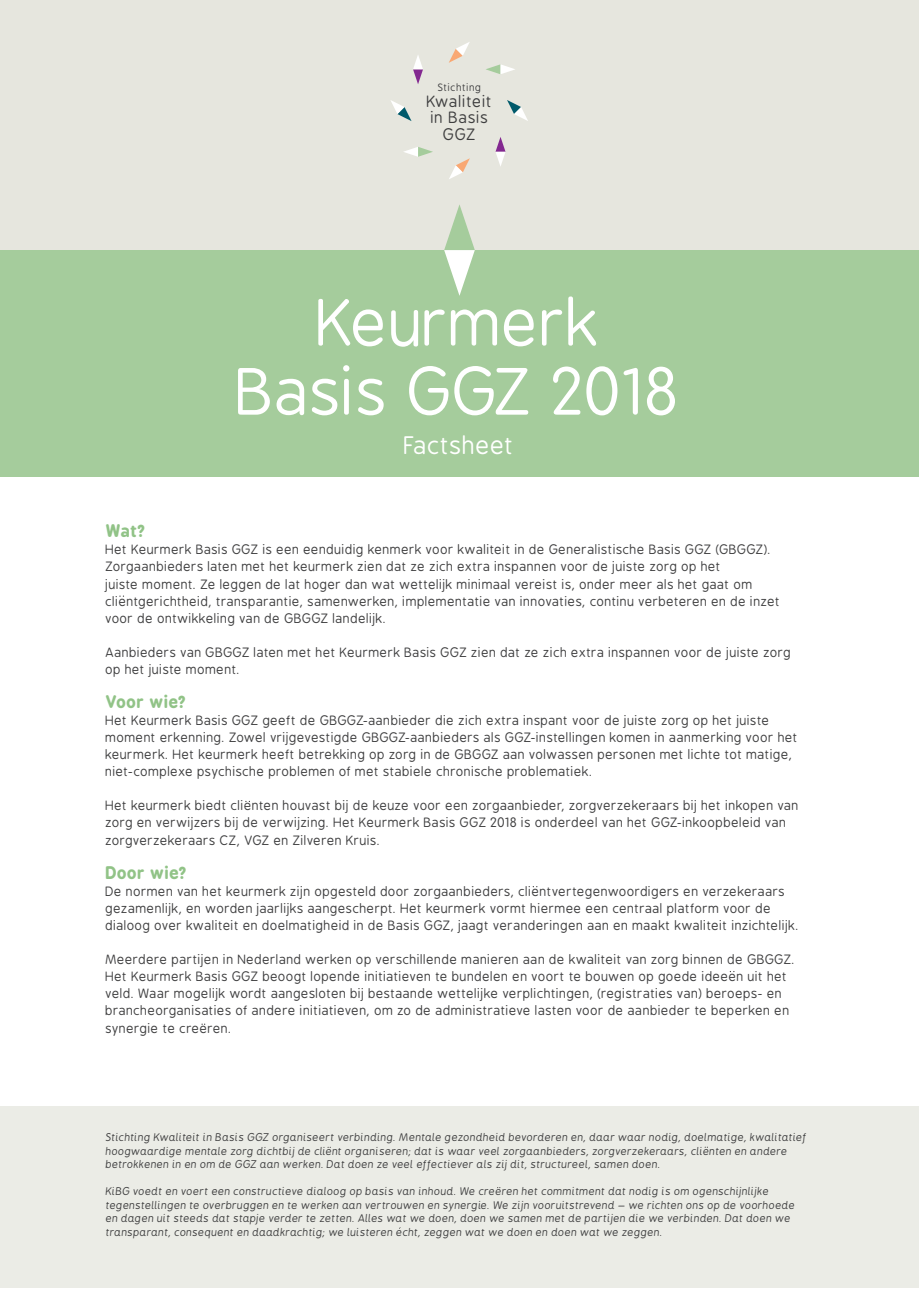
<style>
.page{position:relative;width:919px;height:1289px;background:#fff}
.page>*{position:absolute;margin:0;border:0;box-sizing:border-box;transform-origin:0 0}
.t1{font:63px/69px "B Preplay";color:#fff;text-align:center}
.t2{font:24px "B Preplay";letter-spacing:.015em;color:#fff}
.t3{font:700 16.5px "B Preplay";letter-spacing:.025em;color:#91c387}
.t4{font:15.45px/16.4px "B Preplay";letter-spacing:.03em;color:#3e3e3f;text-align:center}
.t5{font:12.75px/17.1px "B Preplay";letter-spacing:.03em;color:#3e3e3f}
.t6{font:italic 10.5px/13.5px "B Preplay";letter-spacing:.035em;color:#3e3e3f}
.t7{font:10.05px "B Preplay";letter-spacing:.045em;color:#3e3e3f}
</style>
<div class="page">
<div style="left:0;top:0;width:918px;height:250px;background:#e6e6de"></div>
<div style="left:0;top:250px;width:918px;height:227px;background:#a5cc9c"></div>
<svg style="left:444px;top:205px;width:31px;height:91px"></svg>
<svg style="left:449px;top:42px;width:21px;height:21px"></svg>
<svg style="left:449px;top:158px;width:21px;height:21px"></svg>
<svg style="left:391px;top:100px;width:20px;height:21px"></svg>
<svg style="left:507px;top:100px;width:21px;height:21px"></svg>
<svg style="left:413px;top:55px;width:10px;height:29px"></svg>
<svg style="left:495px;top:137px;width:10px;height:29px"></svg>
<svg style="left:404px;top:147px;width:29px;height:10px"></svg>
<svg style="left:486px;top:64px;width:29px;height:10px"></svg>
<div style="left:0;top:1106px;width:918px;height:182px;background:#ebece6"></div>
<p class="t7" style="left:438px;top:82px;width:45px">Stichting</p>
<p class="t4" style="left:427px;top:94px;width:67px">Kwaliteit in Basis<br>GGZ</p>
<h1 class="t1" style="left:238px;top:290px;width:444px">Keurmerk<br>Basis GGZ 2018</h1>
<h2 class="t2" style="left:404px;top:432px;width:111px">Factsheet</h2>
<p class="t3" style="left:106px;top:521px;width:41px">Wat?</p>
<p class="t5" style="left:106px;top:541px;width:676px">Het Keurmerk Basis GGZ is een eenduidig kenmerk voor kwaliteit in de Generalistische Basis GGZ (GBGGZ).<br>Zorgaanbieders laten met het keurmerk zien dat ze zich extra inspannen voor de juiste zorg op het<br>juiste moment. Ze leggen de lat hoger dan wat wettelijk minimaal vereist is, onder meer als het gaat om clientgerichtheid, transparantie, samenwerken, implementatie van innovaties, continu verbeteren en de inzet voor de ontwikkeling van de GBGGZ landelijk.</p>
<p class="t5" style="left:106px;top:644px;width:687px">Aanbieders van GBGGZ laten met het Keurmerk Basis GGZ zien dat ze zich extra inspannen voor de juiste zorg op het juiste moment.</p>
<p class="t3" style="left:106px;top:691px;width:82px">Voor wie?</p>
<p class="t5" style="left:106px;top:712px;width:693px">Het Keurmerk Basis GGZ geeft de GBGGZ-aanbieder die zich extra inspant voor de juiste zorg op het juiste moment erkenning. Zowel vrijgevestigde GBGGZ-aanbieders als GGZ-instellingen komen in aanmerking voor het keurmerk. Het keurmerk heeft betrekking op zorg in de GBGGZ aan volwassen personen met lichte tot matige, niet-complexe psychische problemen of met stabiele chronische problematiek.</p>
<p class="t5" style="left:106px;top:797px;width:694px">Het keurmerk biedt clienten houvast bij de keuze voor een zorgaanbieder, zorgverzekeraars bij het inkopen van zorg en verwijzers bij de verwijzing. Het Keurmerk Basis GGZ 2018 is onderdeel van het GGZ-inkoopbeleid van zorgverzekeraars CZ, VGZ en Zilveren Kruis.</p>
<p class="t3" style="left:106px;top:862px;width:83px">Door wie?</p>
<p class="t5" style="left:106px;top:883px;width:694px">De normen van het keurmerk zijn opgesteld door zorgaanbieders, clientvertegenwoordigers en verzekeraars gezamenlijk, en worden jaarlijks aangescherpt. Het keurmerk vormt hiermee een centraal platform voor de dialoog over kwaliteit en doelmatigheid in de Basis GGZ, jaagt veranderingen aan en maakt kwaliteit inzichtelijk.</p>
<p class="t5" style="left:106px;top:951px;width:690px">Meerdere partijen in Nederland werken op verschillende manieren aan de kwaliteit van zorg binnen de GBGGZ.<br>Het Keurmerk Basis GGZ beoogt lopende initiatieven te bundelen en voort te bouwen op goede ideeen uit het veld. Waar mogelijk wordt aangesloten bij bestaande wettelijke verplichtingen, (registraties van) beroeps- en brancheorganisaties of andere initiatieven, om zo de administratieve lasten voor de aanbieder te beperken en synergie te creeren.</p>
<p class="t6" style="left:106px;top:1130px;width:702px">Stichting Kwaliteit in Basis GGZ organiseert verbinding. Mentale gezondheid bevorderen en, daar waar nodig, doelmatige, kwalitatief hoogwaardige mentale zorg dichtbij de client organiseren; dat is waar veel zorgaanbieders, zorgverzekeraars, clienten en andere betrokkenen in en om de GGZ aan werken. Dat doen ze veel effectiever als zij dit, structureel, samen doen.</p>
<p class="t6" style="left:106px;top:1184px;width:690px">KiBG voedt en voert een constructieve dialoog op basis van inhoud. We creeren het commitment dat nodig is om ogenschijnlijke tegenstellingen te overbruggen en te werken aan vertrouwen en synergie. We zijn vooruitstrevend – we richten ons op de voorhoede en dagen uit steeds dat stapje verder te zetten. Alles wat we doen, doen we samen met de partijen die we verbinden. Dat doen we transparant, consequent en daadkrachtig; we luisteren echt, zeggen wat we doen en doen wat we zeggen.</p>
</div>
